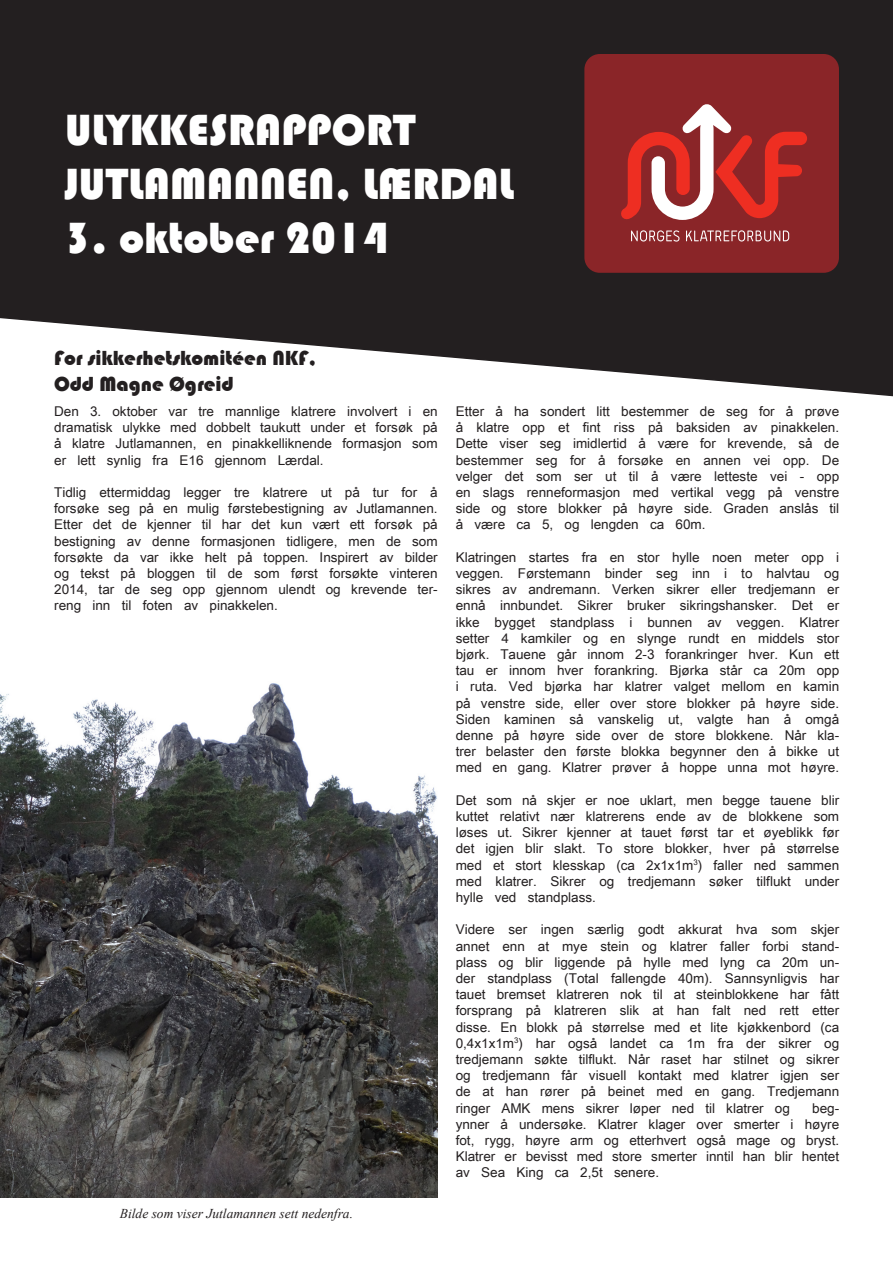
<style>
.page{position:relative;width:893px;height:1263px;background:#fff}
.page>*{position:absolute;margin:0;border:0;box-sizing:border-box;transform-origin:0 0}
.t1{font:45px/54px "Bauhaus 93";color:#fff}
.t2{font:21px "Bauhaus 93";color:#231f20}
.t3{font:13.5px/16.2px "Dok Champa";color:#231f20;text-align:justify}
.t4{font:italic 13.5px "Times New Roman";color:#231f20}
</style>
<div class="page">
<img style="left:0;top:683px;width:437px;height:514px">
<svg style="left:0;top:0;width:893px;height:397px;background:#3d393a"></svg>
<div style="left:584px;top:54px;width:255px;height:219px;background:#8a2528;border-radius:15px"></div>
<svg style="left:621px;top:104px;width:186px;height:116px"></svg>
<svg style="left:631px;top:230px;width:49px;height:12px"></svg>
<svg style="left:686px;top:230px;width:103px;height:12px"></svg>
<p class="t1" style="left:65px;top:103px;width:450px">ULYKKESRAPPORT<br>JUTLAMANNEN, LÆRDAL</p>
<p class="t1" style="left:65px;top:211px;width:324px">3. oktober 2014</p>
<p class="t2" style="left:54px;top:347px;width:264px">For sikkerhetskomitéen NKF,</p>
<p class="t2" style="left:54px;top:372px;width:181px">Odd Magne Øgreid</p>
<p class="t3" style="left:54px;top:403px;width:385px">Den 3. oktober var tre mannlige klatrere involvert i en dramatisk ulykke med dobbelt taukutt under et forsøk på å klatre Jutlamannen, en pinakkelliknende formasjon som er lett synlig fra E16 gjennom Lærdal.</p>
<p class="t3" style="left:54px;top:484px;width:385px">Tidlig ettermiddag legger tre klatrere ut på tur for å forsøke seg på en mulig førstebestigning av Jutlamannen.<br>Etter det de kjenner til har det kun vært ett forsøk på bestigning av denne formasjonen tidligere, men de som forsøkte da var ikke helt på toppen. Inspirert av bilder og tekst på bloggen til de som først forsøkte vinteren 2014, tar de seg opp gjennom ulendt og krevende ter&shy;reng inn til foten av pinakkelen.</p>
<p class="t4" style="left:120px;top:1204px;width:235px">Bilde som viser Jutlamannen sett nedenfra.</p>
<p class="t3" style="left:456px;top:403px;width:385px">Etter å ha sondert litt bestemmer de seg for å prøve å klatre opp et fint riss på baksiden av pinakkelen.<br>Dette viser seg imidlertid å være for krevende, så de bestemmer seg for å forsøke en annen vei opp. De velger det som ser ut til å være letteste vei - opp en slags renneformasjon med vertikal vegg på venstre side og store blokker på høyre side. Graden anslås til å være ca 5, og lengden ca 60m.</p>
<p class="t3" style="left:456px;top:548px;width:385px">Klatringen startes fra en stor hylle noen meter opp i veggen. Førstemann binder seg inn i to halvtau og sikres av andremann. Verken sikrer eller tredjemann er ennå innbundet. Sikrer bruker sikringshansker. Det er ikke bygget standplass i bunnen av veggen. Klatrer setter 4 kamkiler og en slynge rundt en middels stor bjørk. Tauene går innom 2-3 forankringer hver. Kun ett tau er innom hver forankring. Bjørka står ca 20m opp i ruta. Ved bjørka har klatrer valget mellom en kamin på venstre side, eller over store blokker på høyre side.<br>Siden kaminen så vanskelig ut, valgte han å omgå denne på høyre side over de store blokkene. Når kla&shy;trer belaster den første blokka begynner den å bikke ut med en gang. Klatrer prøver å hoppe unna mot høyre.</p>
<p class="t3" style="left:456px;top:791px;width:385px">Det som nå skjer er noe uklart, men begge tauene blir kuttet relativt nær klatrerens ende av de blokkene som løses ut. Sikrer kjenner at tauet først tar et øyeblikk før det igjen blir slakt. To store blokker, hver på størrelse med et stort klesskap (ca 2x1x1m<sup>3</sup>) faller ned sammen med klatrer. Sikrer og tredjemann søker tilflukt under hylle ved standplass.</p>
<p class="t3" style="left:456px;top:921px;width:385px">Videre ser ingen særlig godt akkurat hva som skjer annet enn at mye stein og klatrer faller forbi stand&shy;plass og blir liggende på hylle med lyng ca 20m un&shy;der standplass (Total fallengde 40m). Sannsynligvis har tauet bremset klatreren nok til at steinblokkene har fått forsprang på klatreren slik at han falt ned rett etter disse. En blokk på størrelse med et lite kjøkkenbord (ca 0,4x1x1m<sup>3</sup>) har også landet ca 1m fra der sikrer og tredjemann søkte tilflukt. Når raset har stilnet og sikrer og tredjemann får visuell kontakt med klatrer igjen ser de at han rører på beinet med en gang. Tredjemann ringer AMK mens sikrer løper ned til klatrer og</p>
<p class="t3" style="left:456px;top:1099px;width:385px;text-indent:356px">beg&shy;ynner å undersøke. Klatrer klager over smerter i høyre fot, rygg, høyre arm og etterhvert også mage og bryst.<br>Klatrer er bevisst med store smerter inntil han blir hentet av Sea King ca 2,5t senere.</p>
</div>
